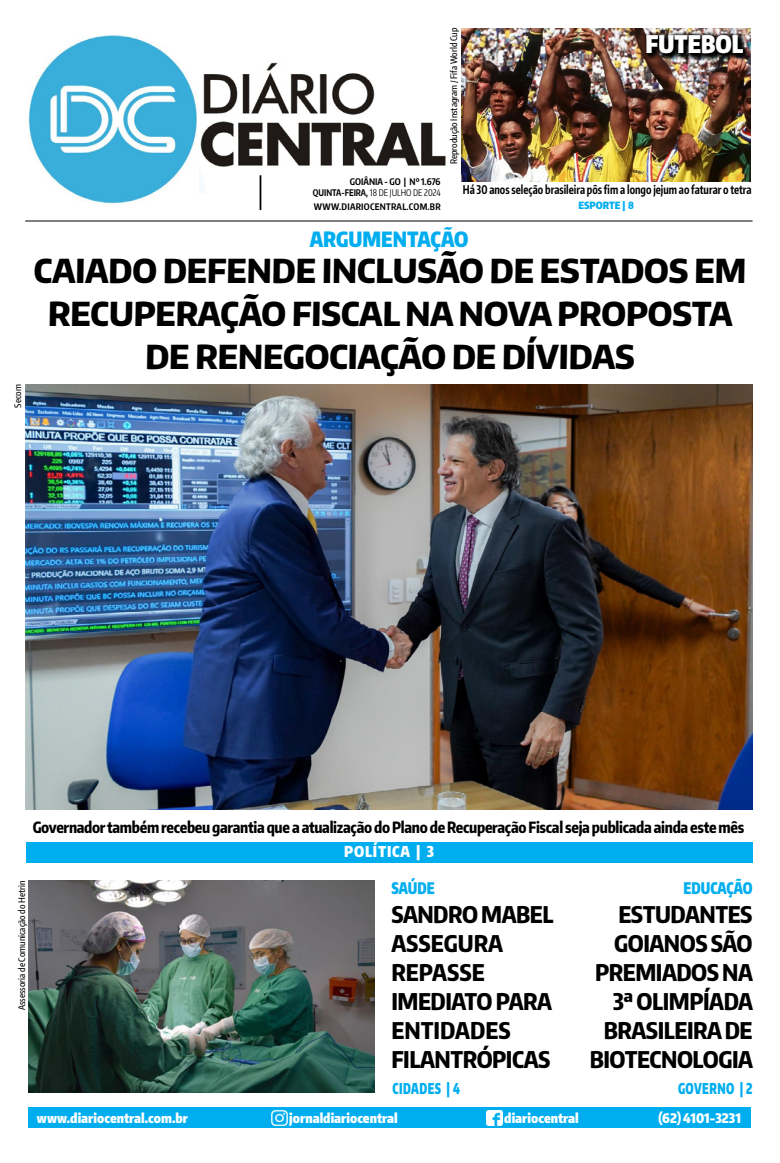
<style>
.page{position:relative;width:780px;height:1163px;background:#fff}
.page>*{position:absolute;margin:0;border:0;box-sizing:border-box;transform-origin:0 0}
.t1{font:800 33px/43px "Encode Sans Narrow";letter-spacing:-.01em;color:#000;text-align:center}
.t2{font:900 24px "Encode Sans Compressed";color:#fff}
.t3{font:800 23px/29px "Encode Sans Compressed";letter-spacing:-.02em;color:#000;scale:1.04 1}
.t4{font:900 21px "Encode Sans Compressed";color:#00aeef}
.t5{font:900 16px "Encode Sans Compressed";color:#00aeef;scale:.89 1}
.t6{font:800 15.5px "Encode Sans Compressed";letter-spacing:-.02em;color:#000}
.t7{font:900 15px "Encode Sans Compressed";letter-spacing:.04em;color:#00aeef;scale:.8 1}
.t8{font:900 15px "Encode Sans Compressed";letter-spacing:.05em;color:#fff}
.t9{font:900 13.2px "Encode Sans Compressed";color:#fff}
.t10{font:700 12px "Encode Sans Compressed";color:#000;scale:.87 1}
.t11{font:900 10px "Encode Sans Compressed";color:#00aeef}
.t12{font:700 9.1px/11.4px "Encode Sans Compressed";color:#000;text-align:right}
.t13{font:500 9px "Encode Sans Compressed";color:#000}
.t14{font:700 9px "Encode Sans Compressed";letter-spacing:.03em;color:#000}
.s1{font-weight:400}
</style>
<div class="page">
<img style="left:200px;top:62px;width:246px;height:132px">
<img style="left:28px;top:35px;width:169px;height:169px">
<hr style="left:259px;top:175px;width:2px;height:35px;background:#000">
<div style="left:28px;top:1107px;width:723px;height:21px;background:#00aeef"></div>
<img style="left:272px;top:1110px;width:15px;height:15px">
<img style="left:486px;top:1110px;width:16px;height:15px">
<img style="left:462px;top:28px;width:288px;height:153px">
<img style="left:25px;top:384px;width:727px;height:425px">
<div style="left:26px;top:842px;width:726px;height:20px;background:#00aeef"></div>
<hr style="left:25px;top:220px;width:727px;height:1px;background:#000">
<img style="left:28px;top:880px;width:346px;height:212px">
<img style="left:643px;top:32px;width:107px;height:29px">
<p class="t12" style="left:313px;top:175px;width:129px">Goiânia - GO | Nº 1.676 quinta-feira, <span class="s1">18 DE juLho DE 2024</span></p>
<p class="t14" style="left:314px;top:201px;width:128px">www.diariocentral.com.br</p>
<p class="t13" style="left:448px;top:164px;width:138px;rotate:-90deg">Reprodução Instagram / Fifa World Cup</p>
<p class="t2" style="left:646px;top:29px;width:99px">FUTEBOL</p>
<p class="t10" style="left:463px;top:181px;width:333px">Há 30 anos seleção brasileira pôs fim a longo jejum ao faturar o tetra</p>
<p class="t11" style="left:578px;top:198px;width:57px">ESPORTE | 8</p>
<p class="t13" style="left:12px;top:407px;width:25px;rotate:-90deg">Secom</p>
<p class="t4" style="left:310px;top:225px;width:135px">ARGUMENTAÇÃO</p>
<p class="t1" style="left:34px;top:248px;width:714px">CAIADO DEFENDE INCLUSÃO DE ESTADOS EM<br>RECUPERAÇÃO FISCAL NA NOVA PROPOSTA<br>DE RENEGOCIAÇÃO DE DÍVIDAS</p>
<p class="t6" style="left:33px;top:816px;width:713px">GOVERNADOR TAMBÉM RECEBEU GARANTIA QUE A ATUALIZAÇÃO DO PLANO DE RECUPERAÇÃO FISCAL SEJA PUBLICADA AINDA ESTE MÊS</p>
<p class="t8" style="left:344px;top:841px;width:91px">POLÍTICA | 3</p>
<p class="t13" style="left:16px;top:1009px;width:131px;rotate:-90deg">Assessoria de Comunicação do Hetrin</p>
<p class="t5" style="left:391px;top:877px;width:50px">SAÚDE</p>
<p class="t5" style="left:683px;top:877px;width:79px">EDUCAÇÃO</p>
<p class="t3" style="left:391px;top:899px;width:157px">SANDRO MABEL<br>ASSEGURA<br>REPASSE<br>IMEDIATO PARA<br>ENTIDADES<br>FILANTRÓPICAS</p>
<p class="t3" style="left:589px;top:899px;width:159px;text-align:right">ESTUDANTES<br>GOIANOS SÃO<br>PREMIADOS NA<br>3ª OLIMPÍADA<br>BRASILEIRA DE<br>BIOTECNOLOGIA</p>
<p class="t7" style="left:392px;top:1078px;width:86px">CIDADES | 4</p>
<p class="t7" style="left:678px;top:1078px;width:95px">GOVERNO | 2</p>
<p class="t9" style="left:37px;top:1108px;width:152px">WWW.DIARIOCENTRAL.COM.BR</p>
<p class="t9" style="left:289px;top:1109px;width:110px">JORNALDIARIOCENTRAL</p>
<p class="t9" style="left:504px;top:1108px;width:76px">DIARIOCENTRAL</p>
<p class="t9" style="left:658px;top:1108px;width:84px">(62) 4101-3231</p>
</div>
